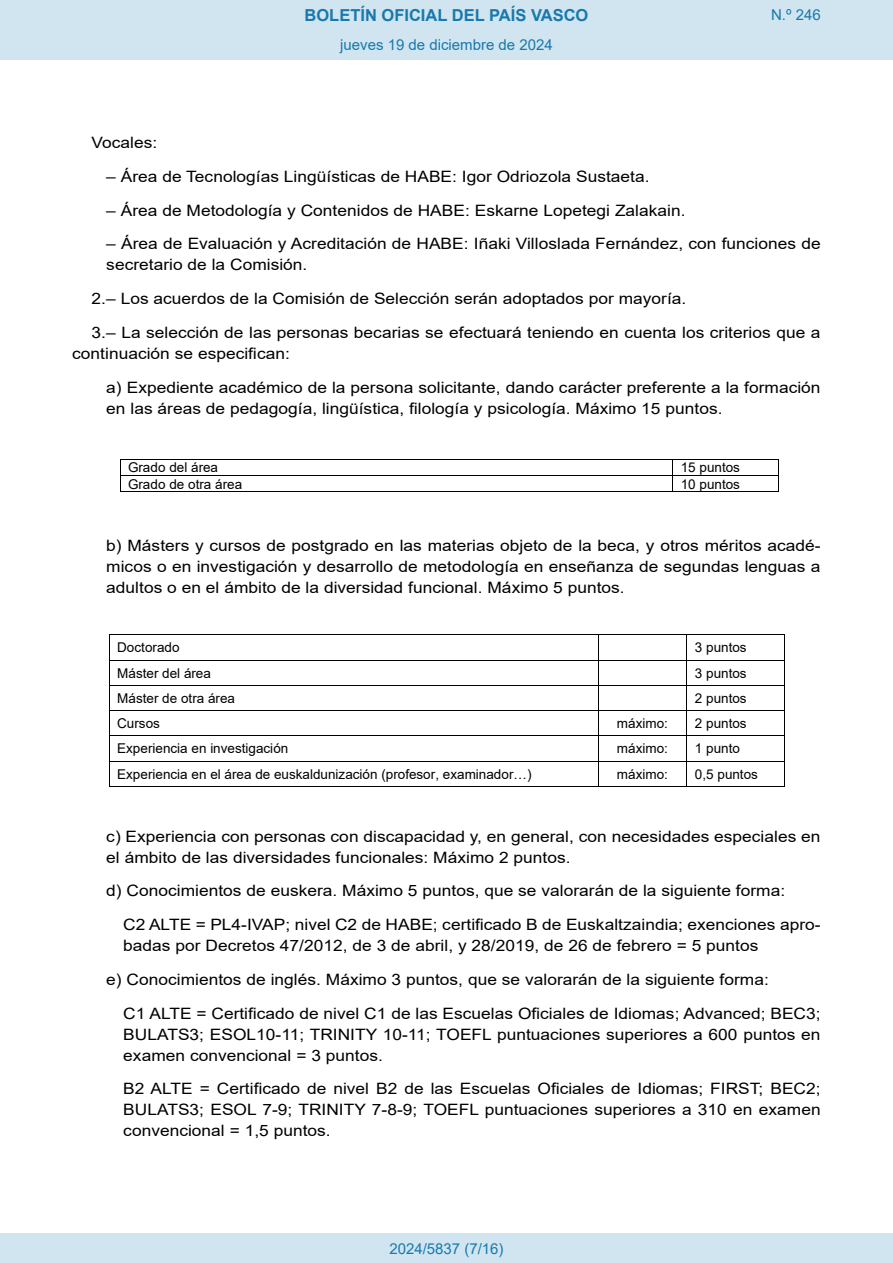
<style>
.page{position:relative;width:893px;height:1263px;background:#fff}
.page>*{position:absolute;margin:0;border:0;box-sizing:border-box;transform-origin:0 0}
.t1{font:700 16.5px "Arial";color:#1879ad}
.BOPVDetalle1{font:15.6px/21px "Arial";color:#000;scale:1.11 1}
.BOPVDetalle2{font:15.6px/21px "Arial";color:#000;text-align:justify;scale:1.11 1}
.BOPVDetalle{font:15.6px/21px "Arial";color:#000;scale:1.11 1}
.Paginacion_Centro{font:15px "Arial";color:#1879ad}
.t2{font:13.5px "Arial";letter-spacing:.005em;color:#000}
</style>
<div class="page">
<div style="left:0;top:0;width:893px;height:60px;background:#d0e5f0"></div>
<div style="left:0;top:1233px;width:893px;height:30px;background:#d0e5f0"></div>
<hr style="left:120px;top:459px;width:552px;height:1px;background:#000">
<hr style="left:673px;top:459px;width:106px;height:1px;background:#000">
<hr style="left:120px;top:475px;width:552px;height:1px;background:#000">
<hr style="left:673px;top:475px;width:106px;height:1px;background:#000">
<svg style="left:120px;top:460px;width:1px;height:32px"></svg>
<hr style="left:120px;top:492px;width:552px;height:1px;background:#000">
<svg style="left:672px;top:459px;width:1px;height:33px"></svg>
<hr style="left:673px;top:492px;width:106px;height:1px;background:#000">
<hr style="left:110px;top:634px;width:488px;height:1px;background:#000">
<hr style="left:598px;top:634px;width:88px;height:1px;background:#000">
<hr style="left:687px;top:634px;width:97px;height:1px;background:#000">
<hr style="left:110px;top:660px;width:488px;height:1px;background:#000">
<hr style="left:598px;top:660px;width:88px;height:1px;background:#000">
<hr style="left:687px;top:660px;width:97px;height:1px;background:#000">
<hr style="left:110px;top:685px;width:488px;height:1px;background:#000">
<hr style="left:598px;top:685px;width:88px;height:1px;background:#000">
<hr style="left:687px;top:685px;width:97px;height:1px;background:#000">
<hr style="left:110px;top:710px;width:488px;height:1px;background:#000">
<hr style="left:598px;top:710px;width:88px;height:1px;background:#000">
<hr style="left:687px;top:710px;width:97px;height:1px;background:#000">
<hr style="left:110px;top:735px;width:488px;height:1px;background:#000">
<hr style="left:598px;top:735px;width:88px;height:1px;background:#000">
<hr style="left:687px;top:735px;width:97px;height:1px;background:#000">
<hr style="left:110px;top:761px;width:488px;height:1px;background:#000">
<hr style="left:598px;top:761px;width:88px;height:1px;background:#000">
<hr style="left:687px;top:761px;width:97px;height:1px;background:#000">
<svg style="left:109px;top:634px;width:1px;height:153px"></svg>
<hr style="left:110px;top:786px;width:488px;height:1px;background:#000">
<svg style="left:598px;top:635px;width:1px;height:151px"></svg>
<hr style="left:598px;top:786px;width:88px;height:1px;background:#000">
<svg style="left:686px;top:634px;width:1px;height:153px"></svg>
<hr style="left:687px;top:786px;width:97px;height:1px;background:#000">
<svg style="left:784px;top:634px;width:1px;height:153px"></svg>
<p class="t1" style="left:305px;top:3px;width:285px">BOLETÍN OFICIAL DEL PAÍS VASCO</p>
<p class="Paginacion_Centro" style="left:340px;top:35px;width:214px">jueves 19 de diciembre de 2024</p>
<p class="Paginacion_Centro" style="left:771px;top:5px;width:51px">N.º 246</p>
<p class="BOPVDetalle" style="left:92px;top:132px;width:61px">Vocales:</p>
<p class="BOPVDetalle1" style="left:106px;top:166px;width:491px">– Área de Tecnologías Lingüísticas de HABE: Igor Odriozola Sustaeta.</p>
<p class="BOPVDetalle1" style="left:106px;top:200px;width:523px">– Área de Metodología y Contenidos de HABE: Eskarne Lopetegi Zalakain.</p>
<p class="BOPVDetalle1" style="left:106px;top:233px;width:645px">– Área de Evaluación y Acreditación de HABE: Iñaki Villoslada Fernández, con funciones de secretario de la Comisión.</p>
<p class="BOPVDetalle" style="left:92px;top:288px;width:537px">2.– Los acuerdos de la Comisión de Selección serán adoptados por mayoría.</p>
<p class="BOPVDetalle" style="left:72px;top:322px;width:676px;text-indent:19px">3.– La selección de las personas becarias se efectuará teniendo en cuenta los criterios que a continuación se especifican:</p>
<p class="BOPVDetalle1" style="left:106px;top:377px;width:645px">a) Expediente académico de la persona solicitante, dando carácter preferente a la formación en las áreas de pedagogía, lingüística, filología y psicología. Máximo 15 puntos.</p>
<p class="t2" style="left:128px;top:458px;width:92px">Grado del área</p>
<p class="t2" style="left:681px;top:458px;width:61px">15 puntos</p>
<p class="t2" style="left:128px;top:474px;width:116px">Grado de otra área</p>
<p class="t2" style="left:681px;top:474px;width:61px">10 puntos</p>
<p class="BOPVDetalle1" style="left:106px;top:534px;width:645px;text-align:justify">b) Másters y cursos de postgrado en las materias objeto de la beca, y otros méritos acadé&shy;micos o en investigación y desarrollo de metodología en enseñanza de segundas lenguas a adultos o en el ámbito de la diversidad funcional. Máximo 5 puntos.</p>
<p class="t2" style="left:117px;top:638px;width:64px">Doctorado</p>
<p class="t2" style="left:695px;top:638px;width:53px">3 puntos</p>
<p class="t2" style="left:117px;top:663px;width:95px">Máster del área</p>
<p class="t2" style="left:695px;top:663px;width:53px">3 puntos</p>
<p class="t2" style="left:117px;top:689px;width:119px">Máster de otra área</p>
<p class="t2" style="left:695px;top:689px;width:53px">2 puntos</p>
<p class="t2" style="left:117px;top:714px;width:44px">Cursos</p>
<p class="t2" style="left:617px;top:714px;width:53px">máximo:</p>
<p class="t2" style="left:695px;top:714px;width:53px">2 puntos</p>
<p class="t2" style="left:117px;top:739px;width:173px">Experiencia en investigación</p>
<p class="t2" style="left:617px;top:739px;width:53px">máximo:</p>
<p class="t2" style="left:695px;top:739px;width:47px">1 punto</p>
<p class="t2" style="left:117px;top:765px;width:416px">Experiencia en el área de euskaldunización (profesor, examinador…)</p>
<p class="t2" style="left:617px;top:765px;width:53px">máximo:</p>
<p class="t2" style="left:695px;top:765px;width:65px">0,5 puntos</p>
<p class="BOPVDetalle1" style="left:106px;top:825px;width:645px">c) Experiencia con personas con discapacidad y, en general, con necesidades especiales en el ámbito de las diversidades funcionales: Máximo 2 puntos.</p>
<p class="BOPVDetalle1" style="left:106px;top:880px;width:613px">d) Conocimientos de euskera. Máximo 5 puntos, que se valorarán de la siguiente forma:</p>
<p class="BOPVDetalle2" style="left:123px;top:914px;width:630px">C2 ALTE = PL4-IVAP; nivel C2 de HABE; certificado B de Euskaltzaindia; exenciones apro&shy;badas por Decretos 47/2012, de 3 de abril, y 28/2019, de 26 de febrero = 5 puntos</p>
<p class="BOPVDetalle1" style="left:106px;top:969px;width:598px">e) Conocimientos de inglés. Máximo 3 puntos, que se valorarán de la siguiente forma:</p>
<p class="BOPVDetalle2" style="left:123px;top:1002px;width:630px">C1 ALTE = Certificado de nivel C1 de las Escuelas Oficiales de Idiomas; Advanced; BEC3; BULATS3; ESOL10-11; TRINITY 10-11; TOEFL puntuaciones superiores a 600 puntos en examen convencional = 3 puntos.</p>
<p class="BOPVDetalle2" style="left:123px;top:1078px;width:630px">B2 ALTE = Certificado de nivel B2 de las Escuelas Oficiales de Idiomas; FIRST; BEC2; BULATS3; ESOL 7-9; TRINITY 7-8-9; TOEFL puntuaciones superiores a 310 en examen convencional = 1,5 puntos.</p>
<p class="Paginacion_Centro" style="left:389px;top:1238px;width:116px">2024/5837 (7/16)</p>
</div>
